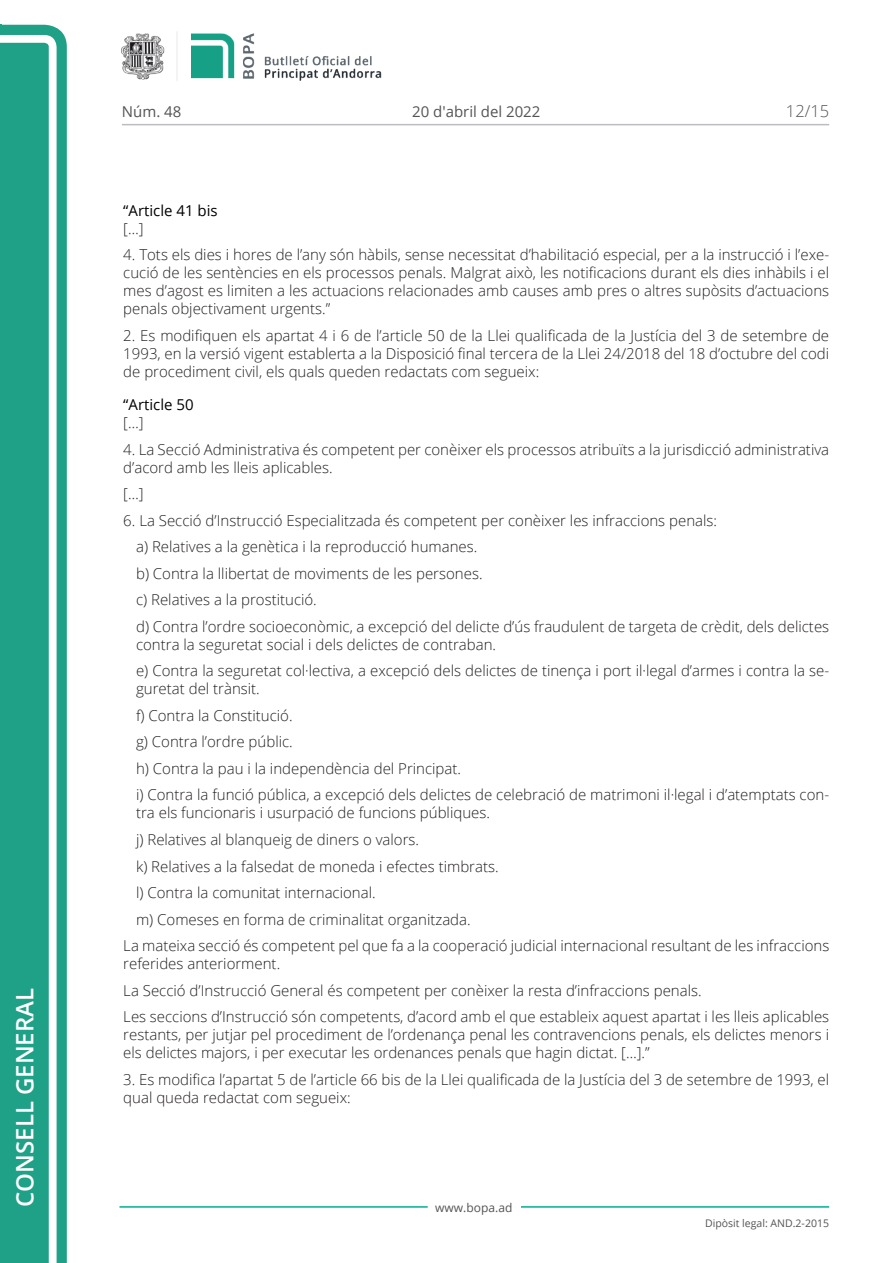
<style>
.page{position:relative;width:893px;height:1263px;background:#fff}
.page>*{position:absolute;margin:0;border:0;box-sizing:border-box;transform-origin:0 0}
.t1{font:600 24px "Open Sans";color:#fff}
.t2{font:300 16.5px "Open Sans";color:#545454}
.Body_text{font:300 15px/18px "Open Sans";color:#231f20;text-align:justify}
.Body_text_i{font:300 15px/18px "Open Sans";color:#231f20}
.Titol_7{font:15px "Open Sans";color:#000}
.t3{font:15px "Open Sans";color:#545454}
.t4{font:12px "Open Sans";color:#545454}
.t5{font:10.5px "Open Sans";color:#545454}
</style>
<div class="page">
<svg style="left:0;top:25px;width:67px;height:1238px;fill:#1ea187"></svg>
<div style="left:0;top:43px;width:49px;height:1220px;background:#1ea187"></div>
<img style="left:122px;top:32px;width:260px;height:49px">
<hr style="left:119px;top:1206px;width:309px;height:2px;background:#00ae91">
<hr style="left:521px;top:1206px;width:308px;height:2px;background:#00ae91">
<hr style="left:122px;top:124px;width:707px;height:1px;background:#bcbdc0">
<h1 class="t1" style="left:8px;top:1207px;width:220px;rotate:-90deg">Consell General</h1>
<p class="t3" style="left:122px;top:102px;width:61px">Núm. 48</p>
<p class="t3" style="left:412px;top:102px;width:130px">20 d'abril del 2022</p>
<p class="t2" style="left:786px;top:100px;width:45px">12/15</p>
<p class="Titol_7" style="left:123px;top:200px;width:96px">“Article 41 bis</p>
<p class="Body_text" style="left:123px;top:219px;width:22px">[…]</p>
<p class="Body_text" style="left:123px;top:245px;width:707px">4. Tots els dies i hores de l’any són hàbils, sense necessitat d’habilitació especial, per a la instrucció i l’exe&shy;cució de les sentències en els processos penals. Malgrat això, les notificacions durant els dies inhàbils i el mes d’agost es limiten a les actuacions relacionades amb causes amb pres o altres supòsits d’actuacions penals objectivament urgents.”</p>
<p class="Body_text" style="left:123px;top:326px;width:707px">2. Es modifiquen els apartat 4 i 6 de l’article 50 de la Llei qualificada de la Justícia del 3 de setembre de 1993, en la versió vigent establerta a la Disposició final tercera de la Llei 24/2018 del 18 d’octubre del codi de procediment civil, els quals queden redactats com segueix:</p>
<p class="Titol_7" style="left:123px;top:395px;width:72px">“Article 50</p>
<p class="Body_text" style="left:123px;top:413px;width:22px">[…]</p>
<p class="Body_text" style="left:123px;top:440px;width:707px">4. La Secció Administrativa és competent per conèixer els processos atribuïts a la jurisdicció administrativa d’acord amb les lleis aplicables.</p>
<p class="Body_text" style="left:123px;top:485px;width:22px">[…]</p>
<p class="Body_text" style="left:123px;top:511px;width:595px">6. La Secció d’Instrucció Especialitzada és competent per conèixer les infraccions penals:</p>
<p class="Body_text_i" style="left:136px;top:538px;width:343px">a) Relatives a la genètica i la reproducció humanes.</p>
<p class="Body_text_i" style="left:136px;top:564px;width:348px">b) Contra la llibertat de moviments de les persones.</p>
<p class="Body_text_i" style="left:136px;top:591px;width:182px">c) Relatives a la prostitució.</p>
<p class="Body_text_i" style="left:136px;top:617px;width:695px">d) Contra l’ordre socioeconòmic, a excepció del delicte d’ús fraudulent de targeta de crèdit, dels delictes contra la seguretat social i dels delictes de contraban.</p>
<p class="Body_text_i" style="left:136px;top:662px;width:695px">e) Contra la seguretat col·lectiva, a excepció dels delictes de tinença i port il·legal d’armes i contra la se&shy;guretat del trànsit.</p>
<p class="Body_text_i" style="left:136px;top:706px;width:158px">f) Contra la Constitució.</p>
<p class="Body_text_i" style="left:136px;top:733px;width:158px">g) Contra l’ordre públic.</p>
<p class="Body_text_i" style="left:136px;top:759px;width:326px">h) Contra la pau i la independència del Principat.</p>
<p class="Body_text_i" style="left:136px;top:786px;width:695px">i) Contra la funció pública, a excepció dels delictes de celebració de matrimoni il·legal i d’atemptats con&shy;tra els funcionaris i usurpació de funcions públiques.</p>
<p class="Body_text_i" style="left:136px;top:830px;width:285px">j) Relatives al blanqueig de diners o valors.</p>
<p class="Body_text_i" style="left:136px;top:857px;width:364px">k) Relatives a la falsedat de moneda i efectes timbrats.</p>
<p class="Body_text_i" style="left:136px;top:883px;width:241px">l) Contra la comunitat internacional.</p>
<p class="Body_text_i" style="left:136px;top:910px;width:336px">m) Comeses en forma de criminalitat organitzada.</p>
<p class="Body_text" style="left:123px;top:936px;width:707px">La mateixa secció és competent pel que fa a la cooperació judicial internacional resultant de les infraccions referides anteriorment.</p>
<p class="Body_text" style="left:123px;top:981px;width:580px">La Secció d’Instrucció General és competent per conèixer la resta d’infraccions penals.</p>
<p class="Body_text" style="left:123px;top:1007px;width:707px">Les seccions d’Instrucció són competents, d’acord amb el que estableix aquest apartat i les lleis aplicables restants, per jutjar pel procediment de l’ordenança penal les contravencions penals, els delictes menors i els delictes majors, i per executar les ordenances penals que hagin dictat. […].”</p>
<p class="Body_text" style="left:123px;top:1070px;width:707px">3. Es modifica l’apartat 5 de l’article 66 bis de la Llei qualificada de la Justícia del 3 de setembre de 1993, el qual queda redactat com segueix:</p>
<p class="t4" style="left:435px;top:1199px;width:79px">www.bopa.ad</p>
<p class="t5" style="left:705px;top:1216px;width:125px">Dipòsit legal: AND.2-2015</p>
</div>
